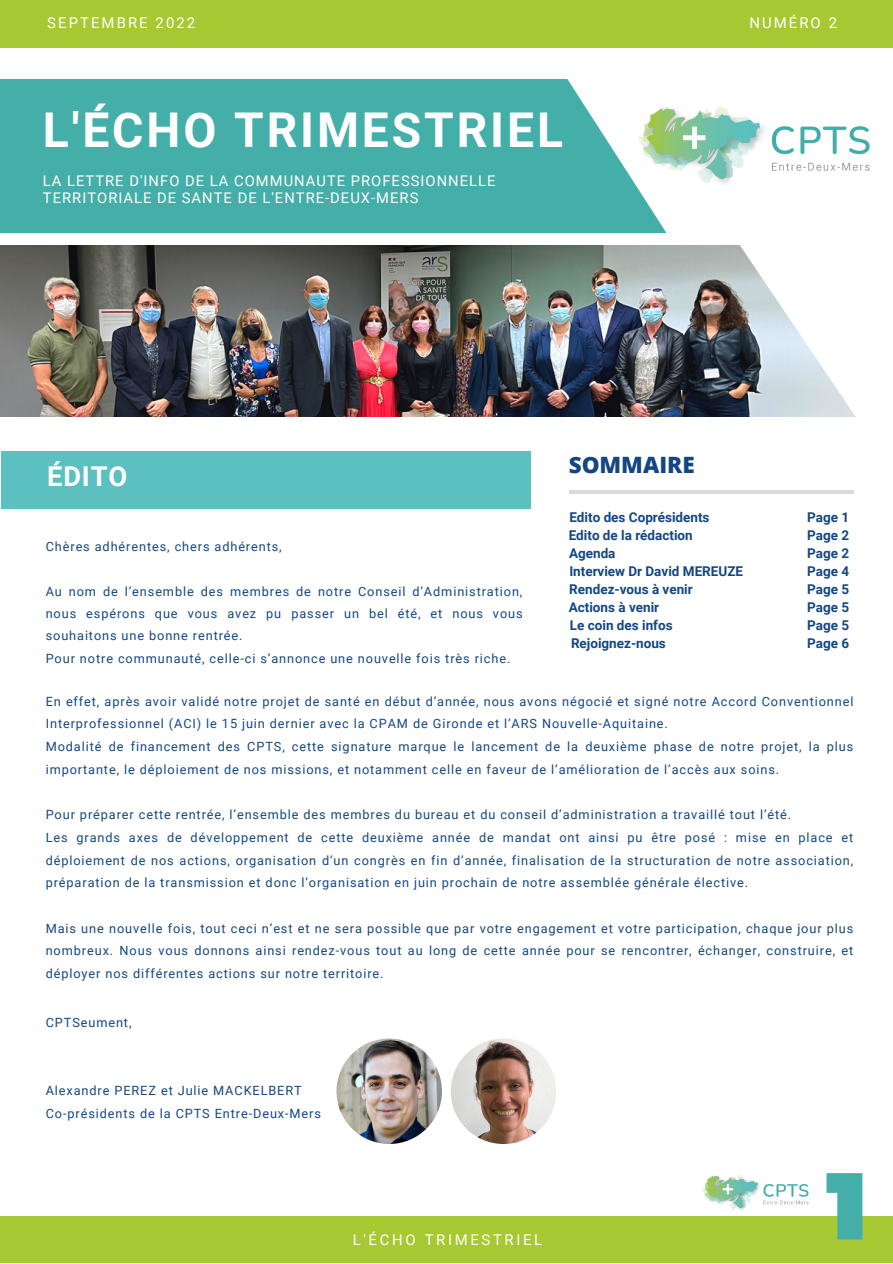
<style>
.page{position:relative;width:893px;height:1264px;background:#fff}
.page>*{position:absolute;margin:0;border:0;box-sizing:border-box;transform-origin:0 0}
.t1{font:700 48px "Roboto";letter-spacing:.06em;color:#fff}
.t2{font:700 27.3px "Roboto";letter-spacing:.03em;color:#fff}
.t3{font:800 22.5px "Open Sans";color:#144782}
.t4{font:14.85px "Roboto";letter-spacing:.14em;color:#fff}
.t5{font:14.85px "Roboto";letter-spacing:.18em;color:#fff}
.t6{font:14.7px/16.4px "Roboto";letter-spacing:.07em;color:#fff}
.t7{font:700 13.5px "Roboto";color:#144782}
.t8{font:12.75px/22.6px "Roboto";letter-spacing:.07em;color:#144782}
</style>
<div class="page">
<div style="left:0;top:1216px;width:892px;height:46px;background:#a6c832"></div>
<svg style="left:826px;top:1173px;width:36px;height:66px"></svg>
<img style="left:702px;top:1175px;width:107px;height:35px">
<div style="left:0;top:0;width:892px;height:47px;background:#a6c832"></div>
<div style="left:1px;top:451px;width:530px;height:57px;background:#5cbfc0"></div>
<hr style="left:569px;top:490px;width:284px;height:4px;background:#dadada">
<div style="left:0;top:79px;width:665px;height:153px;background:#44aea9"></div>
<svg style="left:557px;top:79px;width:109px;height:154px"></svg>
<img style="left:0;top:245px;width:712px;height:171px">
<img style="left:638px;top:102px;width:74px;height:89px">
<svg style="left:712px;top:106px;width:158px;height:311px"></svg>
<img style="left:336px;top:1038px;width:106px;height:105px;border-radius:50%">
<img style="left:450px;top:1038px;width:106px;height:105px;border-radius:50%">
<p class="t4" style="left:47px;top:15px;width:149px">SEPTEMBRE 2022</p>
<p class="t4" style="left:749px;top:15px;width:89px">NUMÉRO 2</p>
<h1 class="t1" style="left:43px;top:102px;width:521px">L'ÉCHO TRIMESTRIEL</h1>
<p class="t6" style="left:43px;top:173px;width:454px">LA LETTRE D'INFO DE LA COMMUNAUTE PROFESSIONNELLE<br>TERRITORIALE DE SANTE DE L'ENTRE-DEUX-MERS</p>
<h2 class="t2" style="left:47px;top:461px;width:82px">ÉDITO</h2>
<h3 class="t3" style="left:568px;top:448px;width:127px">SOMMAIRE</h3>
<p class="t7" style="left:569px;top:509px;width:142px">Edito des Coprésidents</p>
<p class="t7" style="left:807px;top:509px;width:43px">Page 1</p>
<p class="t7" style="left:568px;top:527px;width:126px">Edito de la rédaction</p>
<p class="t7" style="left:807px;top:527px;width:43px">Page 2</p>
<p class="t7" style="left:569px;top:545px;width:48px">Agenda</p>
<p class="t7" style="left:807px;top:545px;width:43px">Page 2</p>
<p class="t7" style="left:569px;top:563px;width:175px">Interview Dr David MEREUZE</p>
<p class="t7" style="left:807px;top:563px;width:43px">Page 4</p>
<p class="t7" style="left:569px;top:581px;width:125px">Rendez-vous à venir</p>
<p class="t7" style="left:807px;top:581px;width:43px">Page 5</p>
<p class="t7" style="left:568px;top:599px;width:92px">Actions à venir</p>
<p class="t7" style="left:807px;top:599px;width:43px">Page 5</p>
<p class="t7" style="left:569px;top:617px;width:104px">Le coin des infos</p>
<p class="t7" style="left:807px;top:617px;width:43px">Page 5</p>
<p class="t7" style="left:571px;top:635px;width:96px">Rejoignez-nous</p>
<p class="t7" style="left:807px;top:635px;width:43px">Page 6</p>
<p class="t8" style="left:46px;top:535px;width:237px">Chères adhérentes, chers adhérents,</p>
<p class="t8" style="left:46px;top:580px;width:478px">Au nom de l’ensemble des membres de notre Conseil d’Administration, nous espérons que vous avez pu passer un bel été, et nous vous souhaitons une bonne rentrée.<br>Pour notre communauté, celle-ci s’annonce une nouvelle fois très riche.</p>
<p class="t8" style="left:46px;top:690px;width:809px">En effet, après avoir validé notre projet de santé en début d’année, nous avons négocié et signé notre Accord Conventionnel Interprofessionnel (ACI) le 15 juin dernier avec la CPAM de Gironde et l’ARS Nouvelle-Aquitaine.<br>Modalité de financement des CPTS, cette signature marque le lancement de la deuxième phase de notre projet, la plus importante, le déploiement de nos missions, et notamment celle en faveur de l’amélioration de l’accès aux soins.</p>
<p class="t8" style="left:46px;top:803px;width:809px">Pour préparer cette rentrée, l’ensemble des membres du bureau et du conseil d’administration a travaillé tout l’été.<br>Les grands axes de développement de cette deuxième année de mandat ont ainsi pu être posé : mise en place et déploiement de nos actions, organisation d’un congrès en fin d’année, finalisation de la structuration de notre association, préparation de la transmission et donc l’organisation en juin prochain de notre assemblée générale élective.</p>
<p class="t8" style="left:46px;top:916px;width:809px;text-align:justify">Mais une nouvelle fois, tout ceci n’est et ne sera possible que par votre engagement et votre participation, chaque jour plus nombreux. Nous vous donnons ainsi rendez-vous tout au long de cette année pour se rencontrer, échanger, construire, et déployer nos différentes actions sur notre territoire.</p>
<p class="t8" style="left:46px;top:1011px;width:87px">CPTSeument,</p>
<p class="t8" style="left:46px;top:1079px;width:277px">Alexandre PEREZ et Julie MACKELBERT<br>Co-présidents de la CPTS Entre-Deux-Mers</p>
<p class="t5" style="left:352px;top:1230px;width:191px">L'ÉCHO TRIMESTRIEL</p>
</div>
